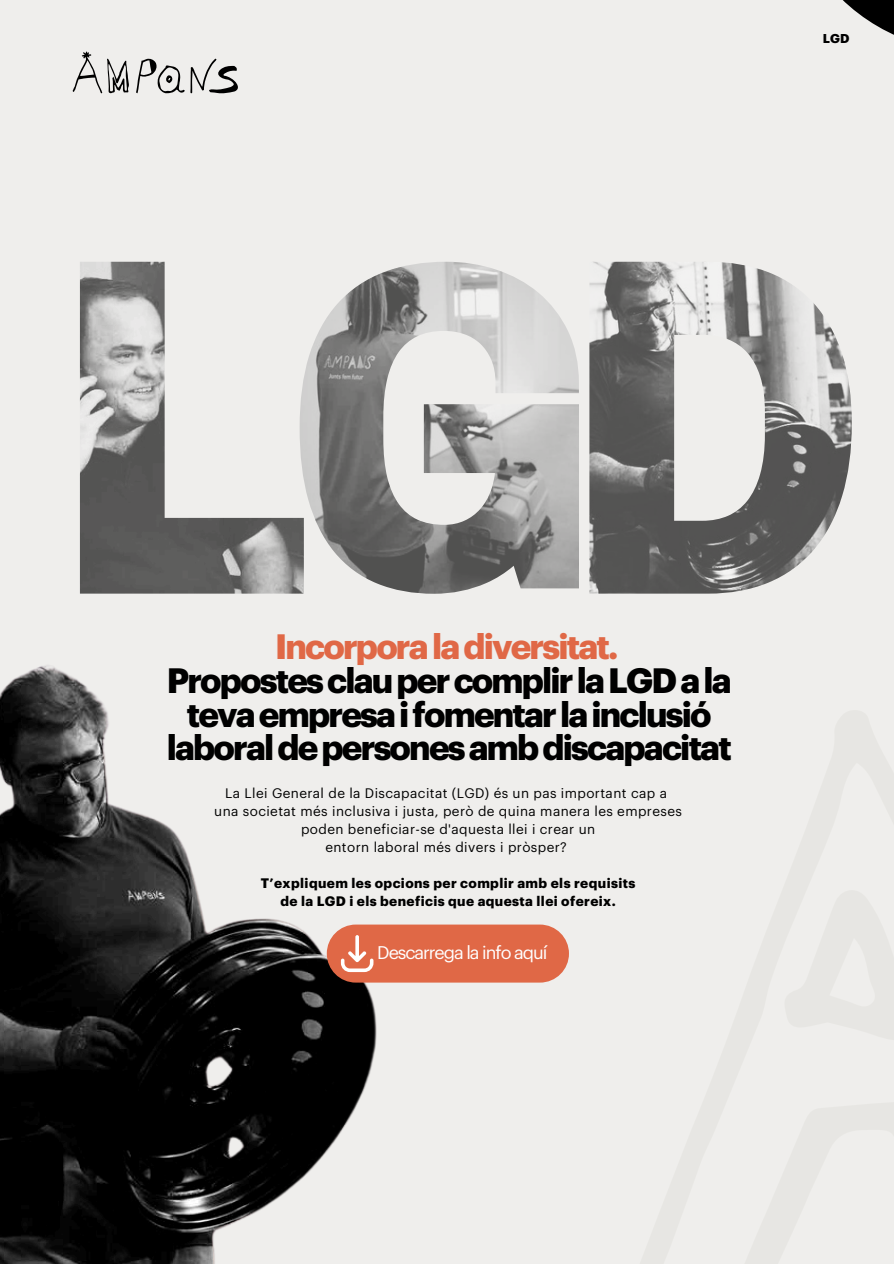
<style>
.page{position:relative;width:894px;height:1264px;background:#fff}
.page>*{position:absolute;margin:0;border:0;box-sizing:border-box;transform-origin:0 0}
.t1{font:700 34.5px/33.8px "Graphik";letter-spacing:-.055em;color:#000;text-align:center}
.t2{font:18px "Graphik Trial";letter-spacing:-.06em;color:#fff}
.t3{font:13.5px "Graphik";letter-spacing:.03em;color:#000}
.t4{font:700 13.5px/18px "Graphik";letter-spacing:.03em;color:#000;text-align:center}
.t5{font:700 12.6px "Graphik";color:#000}
.s1{color:#e06846}
.s2{font-family:"Noto Sans"}
</style>
<div class="page">
<div style="left:0;top:0;width:893px;height:1263px;background:#efeeec"></div>
<svg style="left:73px;top:52px;width:56px;height:41px"></svg>
<svg style="left:136px;top:58px;width:102px;height:36px"></svg>
<svg style="left:843px;top:0;width:50px;height:35px"></svg>
<img style="left:80px;top:262px;width:219px;height:289px">
<img style="left:299px;top:262px;width:279px;height:331px">
<img style="left:589px;top:262px;width:262px;height:331px">
<img style="left:0;top:551px;width:398px;height:712px">
<div style="left:327px;top:924px;width:241px;height:58px;background:#e06846;border-radius:29px"></div>
<svg style="left:340px;top:935px;width:33px;height:37px"></svg>
<p class="t5" style="left:822px;top:33px;width:28px">LGD</p>
<p class="t1" style="left:167px;top:631px;width:566px"><span class="s1">Incorporaladiversitat.<br></span>PropostesclaupercomplirlaLGDala tevaempresaifomentarlainclusió laboraldepersonesambdiscapacitat</p>
<h3 class="t3" style="left:225px;top:786px;width:443px">La Llei General de la Discapacitat (LGD) és un pas important cap a</h3>
<p class="t3" style="left:214px;top:804px;width:469px">una societat més inclusiva i justa, però de quina manera les empreses</p>
<p class="t3" style="left:301px;top:822px;width:295px">poden beneficiar-se d'aquesta llei i crear un</p>
<p class="t3" style="left:325px;top:840px;width:243px">entorn laboral més divers i pròsper?</p>
<p class="t4" style="left:261px;top:874px;width:376px">T’expliquem les opcions per complir amb els requisits de la LGD i els beneficis que aquesta llei ofereix.</p>
<p class="t2" style="left:377px;top:944px;width:171px">Descarrega la info aqu<span class="s2">í</span></p>
</div>
